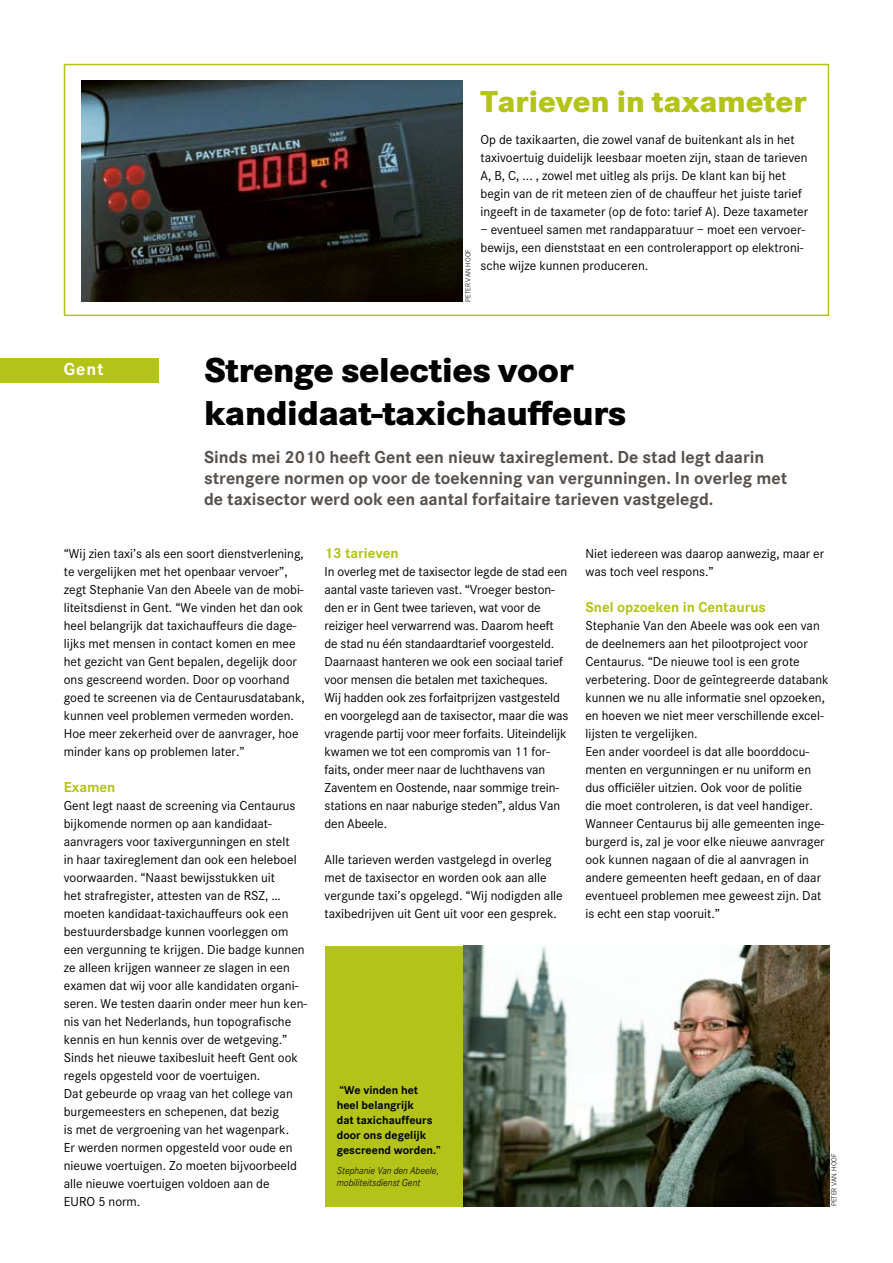
<style>
.page{position:relative;width:893px;height:1263px;background:#fff}
.page>*{position:absolute;margin:0;border:0;box-sizing:border-box;transform-origin:0 0}
.t1{font:800 35.85px/43px "Corporate S";letter-spacing:-.01em;color:#000}
.t2{font:800 31.5px "Corporate S";color:#b3c317}
.t3{font:700 18px/21px "Corporate S";color:#57514d}
.t4{font:700 18px "Corporate S";color:#fff}
.t5{font:700 15px "Corporate S";color:#b3c317}
.t6{font:13.5px/18px "Corporate S";color:#000}
.t7{font:700 12px/15px "Corporate S";color:#000}
.t8{font:italic 300 10.5px/12px "Corporate S";color:#000;scale:.95 1}
.t9{font:300 7.5px "Corporate S";color:#000}
</style>
<div class="page">
<div style="left:64px;top:64px;width:765px;height:252px;border:2px solid #b3c317"></div>
<div style="left:0;top:359px;width:159px;height:24px;background:#b3c317"></div>
<div style="left:325px;top:946px;width:138px;height:260px;background:#b3c317"></div>
<img style="left:463px;top:946px;width:366px;height:260px">
<img style="left:82px;top:81px;width:381px;height:221px">
<p class="t9" style="left:464px;top:302px;width:54px;rotate:-90deg">Peter Van H oof</p>
<h2 class="t2" style="left:480px;top:82px;width:327px">Tarieven in taxameter</h2>
<p class="t6" style="left:480px;top:131px;width:329px">Op de taxikaarten, die zowel vanaf de buitenkant als in het taxivoertuig duidelijk leesbaar moeten zijn, staan de tarieven A, B, C, ... , zowel met uitleg als prijs. De klant kan bij het begin van de rit meteen zien of de chauffeur het juiste tarief ingeeft in de taxameter (op de foto: tarief A). Deze taxameter</p>
<p class="t6" style="left:480px;top:221px;width:326px;text-align:justify">– eventueel samen met randapparatuur – moet een vervoer&shy;bewijs, een dienststaat en een controlerapport op elektroni&shy;sche wijze kunnen produceren.</p>
<h3 class="t4" style="left:64px;top:359px;width:41px">Gent</h3>
<h1 class="t1" style="left:204px;top:349px;width:424px">Strenge selecties voor kandidaat-taxichauffeurs</h1>
<h3 class="t3" style="left:204px;top:446px;width:584px">Sinds mei 2010 heeft Gent een nieuw taxireglement. De stad legt daarin strengere normen op voor de toekenning van vergunningen. In overleg met de taxisector werd ook een aantal forfaitaire tarieven vastgelegd.</h3>
<p class="t5" style="left:325px;top:544px;width:76px">13 tarieven</p>
<p class="t6" style="left:325px;top:563px;width:245px">In overleg met de taxisector legde de stad een aantal vaste tarieven vast. “Vroeger beston&shy;den er in Gent twee tarieven, wat voor de reiziger heel verwarrend was. Daarom heeft de stad nu één standaardtarief voorgesteld.<br>Daarnaast hanteren we ook een sociaal tarief voor mensen die betalen met taxicheques.<br>Wij hadden ook zes forfaitprijzen vastgesteld en voorgelegd aan de taxisector, maar die was vragende partij voor meer forfaits. Uiteindelijk kwamen we tot een compromis van 11 for&shy;faits, onder meer naar de luchthavens van Zaventem en Oostende, naar sommige trein&shy;stations en naar naburige steden”, aldus Van den Abeele.</p>
<p class="t6" style="left:325px;top:851px;width:240px">Alle tarieven werden vastgelegd in overleg met de taxisector en worden ook aan alle vergunde taxi’s opgelegd. “Wij nodigden alle taxibedrijven uit Gent uit voor een gesprek.</p>
<p class="t6" style="left:64px;top:545px;width:242px">“Wij zien taxi’s als een soort dienstverlening, te vergelijken met het openbaar vervoer”, zegt Stephanie Van den Abeele van de mobi&shy;liteitsdienst in Gent. “We vinden het dan ook heel belangrijk dat taxichauffeurs die dage&shy;lijks met mensen in contact komen en mee het gezicht van Gent bepalen, degelijk door ons gescreend worden. Door op voorhand goed te screenen via de Centaurusdatabank, kunnen veel problemen vermeden worden.<br>Hoe meer zekerheid over de aanvrager, hoe minder kans op problemen later.”</p>
<p class="t5" style="left:64px;top:778px;width:53px">Examen</p>
<p class="t6" style="left:64px;top:797px;width:245px">Gent legt naast de screening via Centaurus bijkomende normen op aan kandidaat&shy;aanvragers voor taxivergunningen en stelt<br>in haar taxireglement dan ook een heleboel voorwaarden. “Naast bewijsstukken uit<br>het strafregister, attesten van de RSZ, … moeten kandidaat-taxichauffeurs ook een bestuurdersbadge kunnen voorleggen om een vergunning te krijgen. Die badge kunnen ze alleen krijgen wanneer ze slagen in een examen dat wij voor alle kandidaten organi&shy;seren. We testen daarin onder meer hun ken&shy;nis van het Nederlands, hun topografische kennis en hun kennis over de wetgeving.” Sinds het nieuwe taxibesluit heeft Gent ook regels opgesteld voor de voertuigen.<br>Dat gebeurde op vraag van het college van burgemeesters en schepenen, dat bezig<br>is met de vergroening van het wagenpark.<br>Er werden normen opgesteld voor oude en nieuwe voertuigen. Zo moeten bijvoorbeeld alle nieuwe voertuigen voldoen aan de<br>EURO 5 norm.</p>
<p class="t6" style="left:585px;top:545px;width:240px">Niet iedereen was daarop aanwezig, maar er was toch veel respons.”</p>
<p class="t5" style="left:585px;top:598px;width:182px">Snel opzoeken in Centaurus</p>
<p class="t6" style="left:585px;top:617px;width:245px">Stephanie Van den Abeele was ook een van de deelnemers aan het pilootproject voor Centaurus. “De nieuwe tool is een grote verbetering. Door de geïntegreerde databank kunnen we nu alle informatie snel opzoeken, en hoeven we niet meer verschillende excel&shy;lijsten te vergelijken.<br>Een ander voordeel is dat alle boorddocu&shy;menten en vergunningen er nu uniform en dus officiëler uitzien. Ook voor de politie<br>die moet controleren, is dat veel handiger.<br>Wanneer Centaurus bij alle gemeenten inge&shy;burgerd is, zal je voor elke nieuwe aanvrager ook kunnen nagaan of die al aanvragen in andere gemeenten heeft gedaan, en of daar eventueel problemen mee geweest zijn. Dat is echt een stap vooruit.”</p>
<p class="t7" style="left:337px;top:1082px;width:105px">“We vinden het<br>heel belangrijk<br>dat taxichauffeurs door ons degelijk gescreend worden.”</p>
<p class="t8" style="left:337px;top:1165px;width:109px">Stephanie Van den Abeele, mobiliteitsdienst Gent</p>
<p class="t9" style="left:830px;top:1206px;width:54px;rotate:-90deg">Peter Van H oof</p>
</div>
